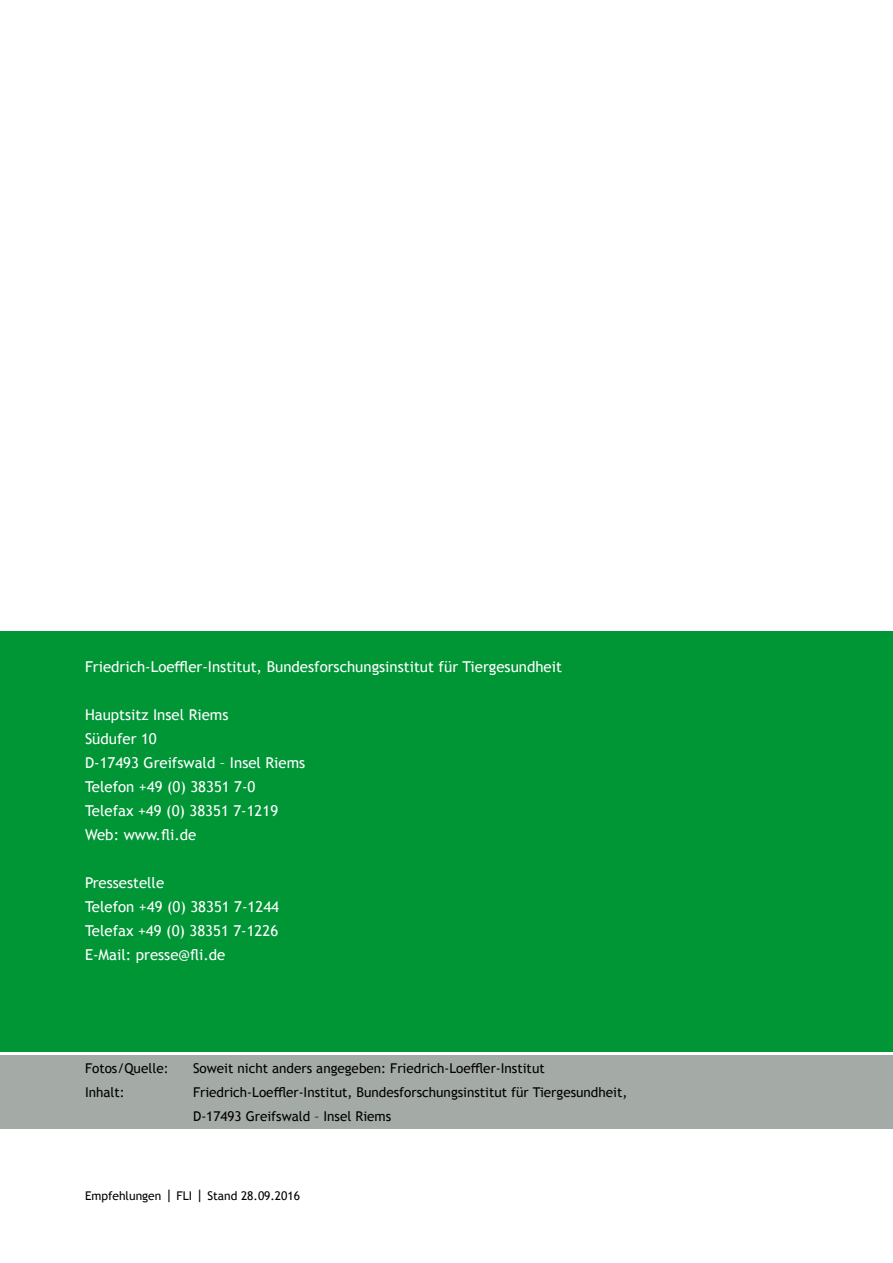
<style>
.page{position:relative;width:893px;height:1263px;background:#fff}
.page>*{position:absolute;margin:0;border:0;box-sizing:border-box;transform-origin:0 0}
.t1{font:15px/24px "Trebuchet MS";color:#fff}
.t2{font:13.5px/24px "Trebuchet MS";color:#000}
.t3{font:12px "Trebuchet MS";color:#000}
.s1{font-size:15px}
</style>
<div class="page">
<div style="left:0;top:631px;width:893px;height:421px;background:#009636"></div>
<div style="left:0;top:1054px;width:893px;height:74px;background:#a4aba6"></div>
<p class="t1" style="left:85px;top:655px;width:478px">Friedrich-Loeffler-Institut, Bundesforschungsinstitut für Tiergesundheit</p>
<p class="t1" style="left:85px;top:703px;width:222px">Hauptsitz Insel Riems<br>Südufer 10<br>D-17493 Greifswald – Insel Riems<br>Telefon +49 (0) 38351 7-0<br>Telefax +49 (0) 38351 7- 1219<br>Web: www.fli.de</p>
<p class="t1" style="left:85px;top:871px;width:196px">Pressestelle<br>Telefon +49 (0) 38351 7- 1244<br>Telefax +49 (0) 38351 7- 1226<br>E-Mail: presse@fli.de</p>
<p class="t2" style="left:85px;top:1056px;width:85px">Fotos/Quelle:</p>
<p class="t2" style="left:193px;top:1056px;width:353px">Soweit nicht anders angegeben: Friedrich-Loeffler-Institut</p>
<p class="t2" style="left:85px;top:1080px;width:41px">Inhalt:</p>
<p class="t2" style="left:193px;top:1080px;width:436px">Friedrich-Loeffler-Institut, Bundesforschungsinstitut für Tiergesundheit,<br>D-17493 Greifswald – Insel Riems</p>
<p class="t3" style="left:85px;top:1188px;width:217px">Empfehlungen <span class="s1">|</span> FLI <span class="s1">|</span> Stand 28.09.2016</p>
</div>
